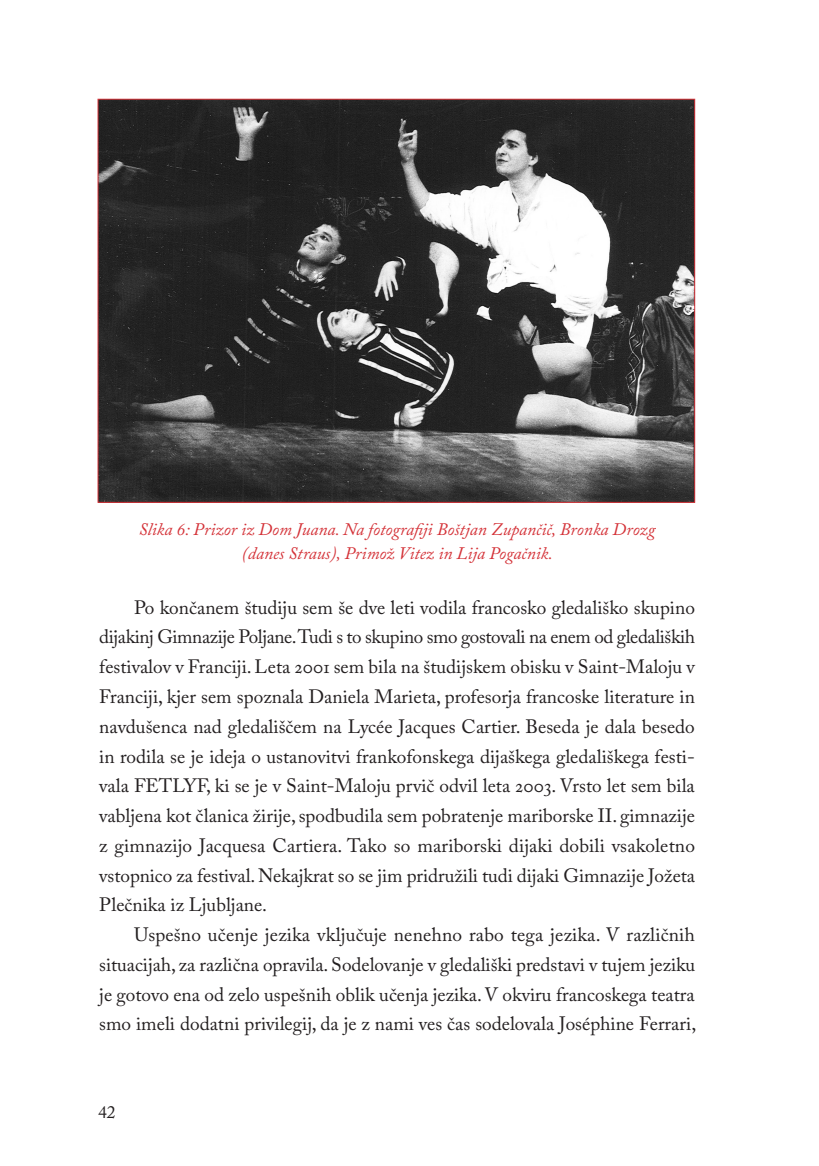
<style>
.page{position:relative;width:819px;height:1166px;background:#fff}
.page>*{position:absolute;margin:0;border:0;box-sizing:border-box;transform-origin:0 0}
.t1{font:19.25px/29.8px "Adobe Caslon Pro";color:#231f20;text-align:justify}
._100_let_FF_slike_in_tabele{font:italic 17.5px/24.5px "Adobe Caslon Pro";color:#d43238;text-align:center}
.t2{font:17.5px "Adobe Caslon Pro";color:#231f20}
</style>
<div class="page">
<img style="left:100px;top:101px;width:593px;height:400px">
<p class="_100_let_FF_slike_in_tabele" style="left:139px;top:516px;width:518px">Slika 6: Prizor iz Dom Juana. Na fotografiji Boštjan Zupančič, Bronka Drozg (danes Straus), Primož Vitez in Lija Pogačnik.</p>
<p class="t1" style="left:99px;top:592px;width:597px;text-indent:35px">Po končanem študiju sem še dve leti vodila francosko gledališko skupino dijakinj Gimnazije Poljane. Tudi s to skupino smo gostovali na enem od gledaliških festivalov v Franciji. Leta 2001 sem bila na študijskem obisku v Saint-Maloju v Franciji, kjer sem spoznala Daniela Marieta, profesorja francoske literature in navdušenca nad gledališčem na Lycée Jacques Cartier. Beseda je dala besedo in rodila se je ideja o ustanovitvi frankofonskega dijaškega gledališkega festi&shy;vala FETLYF, ki se je v Saint-Maloju prvič odvil leta 2003. Vrsto let sem bila vabljena kot članica žirije, spodbudila sem pobratenje mariborske II. gimnazije z gimnazijo Jacquesa Cartiera. Tako so mariborski dijaki dobili vsakoletno vstopnico za festival. Nekajkrat so se jim pridružili tudi dijaki Gimnazije Jožeta Plečnika iz Ljubljane.</p>
<p class="t1" style="left:99px;top:919px;width:598px;text-indent:35px">Uspešno učenje jezika vključuje nenehno rabo tega jezika. V različnih situacijah, za različna opravila. Sodelovanje v gledališki predstavi v tujem jeziku je gotovo ena od zelo uspešnih oblik učenja jezika. V okviru francoskega teatra smo imeli dodatni privilegij, da je z nami ves čas sodelovala Joséphine Ferrari,</p>
<p class="t2" style="left:98px;top:1101px;width:18px">42</p>
</div>
